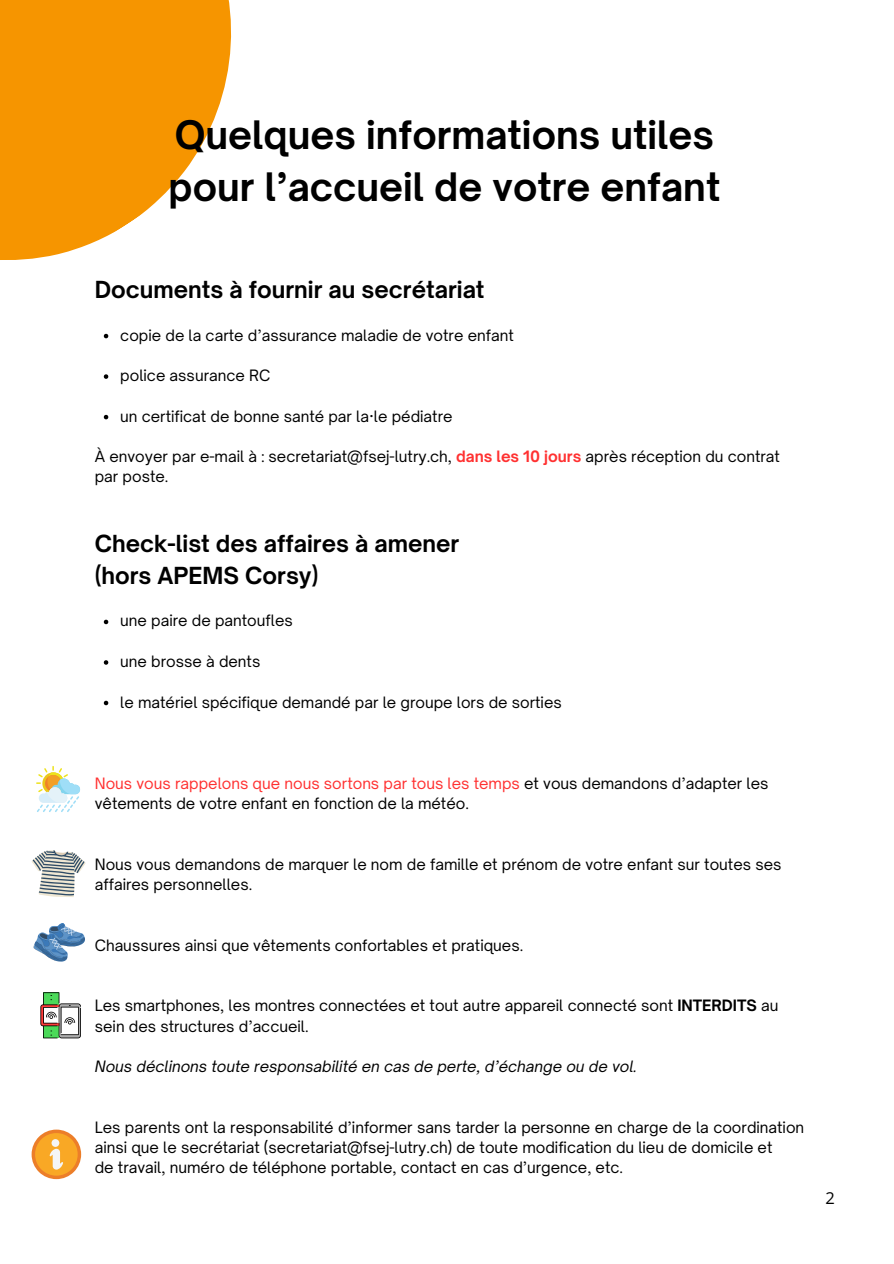
<style>
.page{position:relative;width:894px;height:1264px;background:#fff}
.page>*{position:absolute;margin:0;border:0;box-sizing:border-box;transform-origin:0 0}
.t1{font:700 37.5px/51.8px "Open Sauce One";color:#000}
.t2{font:700 22.5px/31.5px "Open Sauce One";color:#000}
.t3{font:16.5px "Open Sans";color:#000}
.t4{font:15px/20.2px "Open Sauce One";color:#000}
.t5{font:italic 15px "Open Sauce One";color:#000}
.s1{font-weight:700;color:#ff3131}
.s2{color:#ff3131}
.s3{font-weight:700}
</style>
<div class="page">
<svg style="left:0;top:0;width:232px;height:260px;fill:#f69500"></svg>
<svg style="left:104px;top:334px;width:4px;height:4px"></svg>
<svg style="left:104px;top:374px;width:4px;height:5px"></svg>
<svg style="left:104px;top:415px;width:4px;height:4px"></svg>
<svg style="left:104px;top:619px;width:4px;height:5px"></svg>
<svg style="left:104px;top:660px;width:4px;height:4px"></svg>
<svg style="left:104px;top:700px;width:4px;height:5px"></svg>
<svg style="left:36px;top:766px;width:44px;height:46px"></svg>
<svg style="left:32px;top:850px;width:54px;height:47px"></svg>
<svg style="left:33px;top:923px;width:52px;height:39px"></svg>
<svg style="left:32px;top:1129px;width:49px;height:50px"></svg>
<svg style="left:40px;top:992px;width:41px;height:46px"></svg>
<h1 class="t1" style="left:168px;top:109px;width:553px">Quelques informations utiles pour l’accueil de votre enfant</h1>
<h2 class="t2" style="left:95px;top:273px;width:391px">Documents à fournir au secrétariat</h2>
<p class="t4" style="left:120px;top:325px;width:395px">copie de la carte d’assurance maladie de votre enfant</p>
<p class="t4" style="left:120px;top:365px;width:151px">police assurance RC</p>
<p class="t4" style="left:120px;top:406px;width:334px">un certificat de bonne santé par la·le pédiatre</p>
<p class="t4" style="left:95px;top:446px;width:686px">À envoyer par e-mail à : secretariat@fsej-lutry.ch, <span class="s1">dans les 10 jours</span> après réception du contrat par poste.</p>
<h2 class="t2" style="left:95px;top:528px;width:366px">Check-list des affaires à amener (hors APEMS Corsy)</h2>
<p class="t4" style="left:120px;top:610px;width:174px">une paire de pantoufles</p>
<p class="t4" style="left:120px;top:651px;width:141px">une brosse à dents</p>
<p class="t4" style="left:120px;top:691px;width:443px">le matériel spécifique demandé par le groupe lors de sorties</p>
<p class="t4" style="left:95px;top:772px;width:675px"><span class="s2">Nous vous rappelons que nous sortons par tous les temps</span> et vous demandons d’adapter les vêtements de votre enfant en fonction de la météo.</p>
<p class="t4" style="left:95px;top:853px;width:688px">Nous vous demandons de marquer le nom de famille et prénom de votre enfant sur toutes ses affaires personnelles.</p>
<p class="t4" style="left:95px;top:934px;width:430px">Chaussures ainsi que vêtements confortables et pratiques.</p>
<p class="t4" style="left:95px;top:995px;width:684px">Les smartphones, les montres connectées et tout autre appareil connecté sont <span class="s3">INTERDITS</span> au sein des structures d’accueil.</p>
<p class="t5" style="left:95px;top:1057px;width:543px">Nous déclinons toute responsabilité en cas de perte, d’échange ou de vol.</p>
<p class="t4" style="left:95px;top:1117px;width:710px">Les parents ont la responsabilité d’informer sans tarder la personne en charge de la coordination ainsi que le secrétariat (secretariat@fsej-lutry.ch) de toute modification du lieu de domicile et</p>
<p class="t4" style="left:95px;top:1157px;width:529px">de travail, numéro de téléphone portable, contact en cas d’urgence, etc.</p>
<p class="t3" style="left:825px;top:1185px;width:11px">2</p>
</div>
